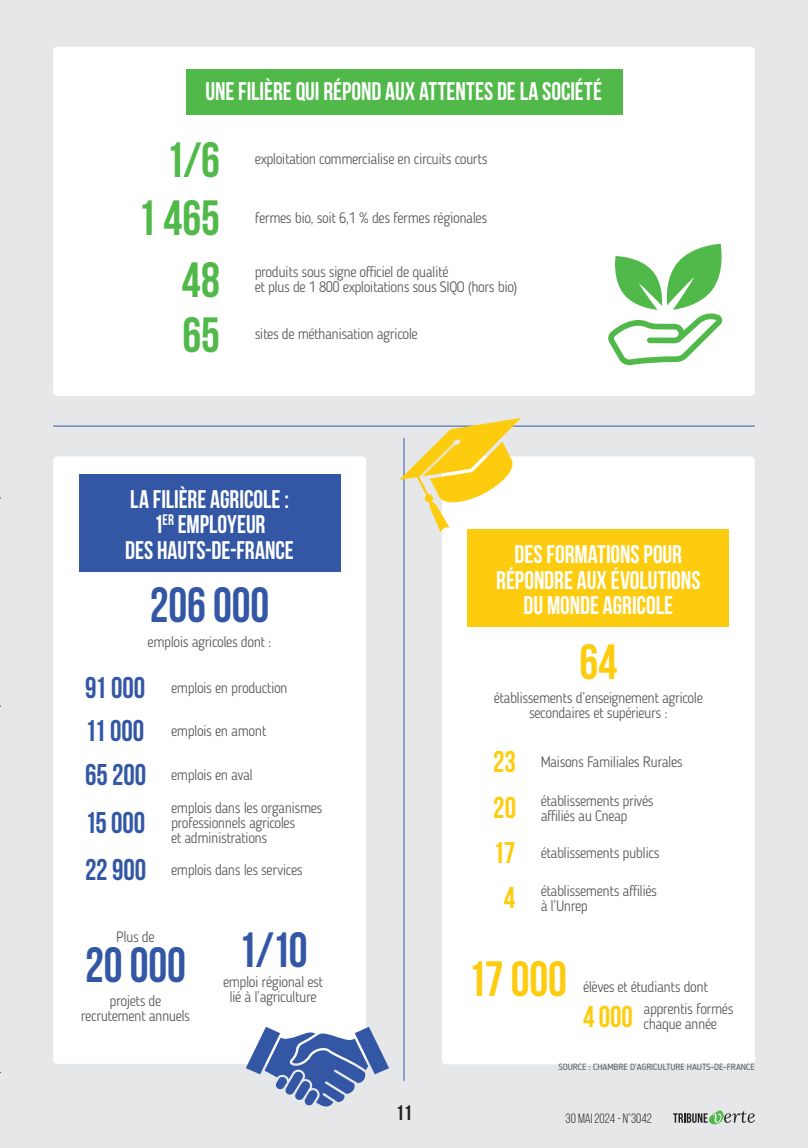
<style>
.page{position:relative;width:808px;height:1148px;background:#e6e7e9}
.page>*{position:absolute;margin:0;border:0;box-sizing:border-box;transform-origin:0 0}
.t1{font:700 49.5px "Bebas Neue";letter-spacing:-.005em;color:#3357a5;scale:.96 1}
.t2{font:700 49.5px/60.2px "Bebas Neue";color:#50b949;text-align:right;scale:.96 1}
.t3{font:700 49.5px "Bebas Neue";letter-spacing:-.005em;color:#fecc0e;scale:.96 1}
.t4{font:700 30px "Bebas Neue";color:#3357a5;scale:.96 1}
.t5{font:700 25.5px/25.5px "Bebas Neue";color:#fff;text-align:center;scale:.96 1}
.t6{font:700 21px "Bebas Neue";color:#231f20}
.t7{font:300 15px/15px "Blogger Sans";letter-spacing:-.03em;color:#57585a;scale:.96 1}
.t8{font:13.5px "Bebas Neue";color:#231f20}
.t9{font:9px "Blogger Sans";letter-spacing:-.005em;color:#57585a}
.s1{font-family:"Bebas Neue";font-weight:700;font-size:30px;color:#3357a5}
.s2{font-family:"Bebas Neue";font-weight:700;font-size:30px;color:#fecc0e}
</style>
<div class="page">
<div style="left:53px;top:46px;width:702px;height:350px;background:#fff;border-radius:4px"></div>
<div style="left:53px;top:456px;width:313px;height:608px;background:#fff;border-radius:4px"></div>
<div style="left:442px;top:456px;width:313px;height:608px;background:#fff;border-radius:4px"></div>
<hr style="left:53px;top:426px;width:702px;height:1px;background:#3357a5">
<hr style="left:404px;top:438px;width:1px;height:643px;background:#3357a5">
<div style="left:186px;top:69px;width:436px;height:45px;background:#50b949"></div>
<div style="left:79px;top:474px;width:261px;height:97px;background:#3357a5"></div>
<div style="left:468px;top:529px;width:261px;height:98px;background:#fecc0e"></div>
<svg style="left:399px;top:418px;width:122px;height:114px"></svg>
<svg style="left:246px;top:1027px;width:143px;height:80px"></svg>
<svg style="left:608px;top:244px;width:115px;height:121px"></svg>
<svg style="left:673px;top:1110px;width:82px;height:14px"></svg>
<h3 class="t5" style="left:205px;top:78px;width:415px">UNE FILIÈRE QUI RÉPOND AUX ATTENTES DE LA SOCIÉTÉ</h3>
<h1 class="t2" style="left:137px;top:129px;width:87px">1/6<br>1 465<br>48</h1>
<h1 class="t2" style="left:183px;top:304px;width:40px">65</h1>
<p class="t7" style="left:255px;top:151px;width:244px">exploitation commercialise en circuits courts</p>
<p class="t7" style="left:255px;top:210px;width:244px">fermes bio, soit 6,1 % des fermes régionales</p>
<p class="t7" style="left:255px;top:264px;width:275px">produits sous signe officiel de qualité<br>et plus de 1 800 exploitations sous SIQO (hors bio)</p>
<p class="t7" style="left:255px;top:326px;width:171px">sites de méthanisation agricole</p>
<h3 class="t5" style="left:125px;top:486px;width:177px">LA FILIÈRE AGRICOLE :<br>1<sup>ER</sup> EMPLOYEUR<br>DES HAUTS-DE-FRANCE</h3>
<h1 class="t1" style="left:150px;top:578px;width:126px">206 000</h1>
<p class="t7" style="left:148px;top:634px;width:131px">emplois agricoles dont :</p>
<p class="t7" style="left:85px;top:680px;width:213px"><span class="s1">91 000</span> emplois en production</p>
<p class="t7" style="left:85px;top:723px;width:190px"><span class="s1">11 000</span> emplois en amont</p>
<p class="t7" style="left:85px;top:767px;width:176px"><span class="s1">65 200</span> emplois en aval</p>
<h2 class="t4" style="left:85px;top:806px;width:64px">15 000</h2>
<p class="t7" style="left:171px;top:800px;width:159px">emplois dans les organismes professionnels agricoles<br>et administrations</p>
<p class="t7" style="left:85px;top:863px;width:228px"><span class="s1">22 900</span> emplois dans les services</p>
<p class="t7" style="left:116px;top:929px;width:42px">Plus de</p>
<h1 class="t1" style="left:85px;top:938px;width:106px">20 000</h1>
<p class="t7" style="left:81px;top:994px;width:115px;text-align:center">projets de recrutement annuels</p>
<h1 class="t1" style="left:238px;top:923px;width:74px">1/10</h1>
<p class="t7" style="left:223px;top:974px;width:106px;text-align:center">emploi régional est lié à l’agriculture</p>
<h3 class="t5" style="left:496px;top:542px;width:214px">DES FORMATIONS POUR<br>RÉPONDRE AUX ÉVOLUTIONS<br>DU MONDE AGRICOLE</h3>
<h1 class="t3" style="left:579px;top:634px;width:41px">64</h1>
<p class="t7" style="left:494px;top:690px;width:219px;text-align:center">établissements d’enseignement agricole secondaires et supérieurs :</p>
<p class="t7" style="left:493px;top:754px;width:199px"><span class="s2">23</span> Maisons Familiales Rurales</p>
<p class="t7" style="left:541px;top:793px;width:119px;text-indent:-47px"><span class="s2">20</span> établissements privés affiliés au Cneap</p>
<p class="t7" style="left:493px;top:845px;width:175px"><span class="s2">17</span> établissements publics</p>
<p class="t7" style="left:541px;top:883px;width:123px;text-indent:-37px"><span class="s2">4</span> établissements affiliés à l’Unrep</p>
<h1 class="t3" style="left:468px;top:952px;width:105px">17 000</h1>
<p class="t7" style="left:583px;top:976px;width:158px;line-height:21.6px">élèves et étudiants dont<br><span class="s2">4 000</span> apprentis formés</p>
<p class="t7" style="left:643px;top:1016px;width:78px">chaque année</p>
<p class="t9" style="left:558px;top:1061px;width:198px">SOURCE : CHAMBRE D’AGRICULTURE HAUTS-DE-FRANCE</p>
<h3 class="t6" style="left:396px;top:1101px;width:18px">11</h3>
<p class="t8" style="left:566px;top:1111px;width:88px">30 MAI 2024 - N°3042</p>
</div>
